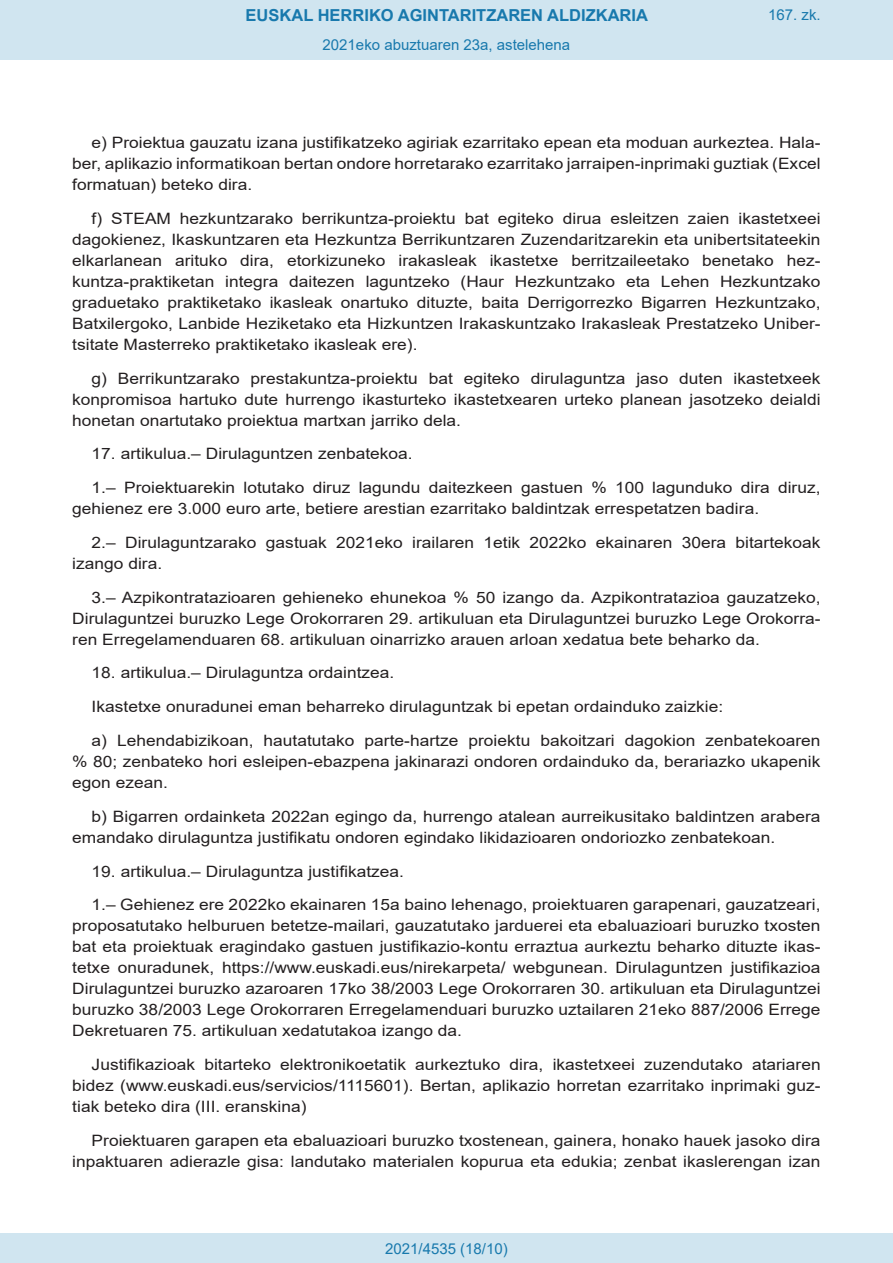
<style>
.page{position:relative;width:893px;height:1263px;background:#fff}
.page>*{position:absolute;margin:0;border:0;box-sizing:border-box;transform-origin:0 0}
.t1{font:700 16.5px "Arial";color:#1879ad}
.BOPVDetalle{font:15.6px/21px "Arial";color:#231f20;text-align:justify;scale:1.11 1}
.Paginacion_Centro{font:15px "Arial";color:#1879ad}
</style>
<div class="page">
<div style="left:0;top:0;width:893px;height:60px;background:#d0e5f0"></div>
<div style="left:0;top:1233px;width:893px;height:30px;background:#d0e5f0"></div>
<p class="t1" style="left:246px;top:3px;width:404px">EUSKAL HERRIKO AGINTARITZAREN ALDIZKARIA</p>
<p class="Paginacion_Centro" style="left:323px;top:35px;width:249px">2021eko abuztuaren 23a, astelehena</p>
<p class="Paginacion_Centro" style="left:768px;top:5px;width:54px">167. zk.</p>
<p class="BOPVDetalle" style="left:72px;top:132px;width:676px;text-indent:19px">e) Proiektua gauzatu izana justifikatzeko agiriak ezarritako epean eta moduan aurkeztea. Hala&shy;ber, aplikazio informatikoan bertan ondore horretarako ezarritako jarraipen-inprimaki guztiak (Excel formatuan) beteko dira.</p>
<p class="BOPVDetalle" style="left:72px;top:208px;width:676px;text-indent:19px">f) STEAM hezkuntzarako berrikuntza-proiektu bat egiteko dirua esleitzen zaien ikastetxeei dagokienez, Ikaskuntzaren eta Hezkuntza Berrikuntzaren Zuzendaritzarekin eta unibertsitateekin elkarlanean arituko dira, etorkizuneko irakasleak ikastetxe berritzaileetako benetako hez&shy;kuntza-praktiketan integra daitezen laguntzeko (Haur Hezkuntzako eta Lehen Hezkuntzako graduetako praktiketako ikasleak onartuko dituzte, baita Derrigorrezko Bigarren Hezkuntzako, Batxilergoko, Lanbide Heziketako eta Hizkuntzen Irakaskuntzako Irakasleak Prestatzeko Uniber&shy;tsitate Masterreko praktiketako ikasleak ere).</p>
<p class="BOPVDetalle" style="left:72px;top:368px;width:676px;text-indent:19px">g) Berrikuntzarako prestakuntza-proiektu bat egiteko dirulaguntza jaso duten ikastetxeek konpromisoa hartuko dute hurrengo ikasturteko ikastetxearen urteko planean jasotzeko deialdi honetan onartutako proiektua martxan jarriko dela.</p>
<p class="BOPVDetalle" style="left:92px;top:443px;width:291px">17. artikulua.– Dirulaguntzen zenbatekoa.</p>
<p class="BOPVDetalle" style="left:72px;top:477px;width:676px;text-indent:19px">1.– Proiektuarekin lotutako diruz lagundu daitezkeen gastuen % 100 lagunduko dira diruz, gehienez ere 3.000 euro arte, betiere arestian ezarritako baldintzak errespetatzen badira.</p>
<p class="BOPVDetalle" style="left:72px;top:532px;width:676px;text-indent:19px">2.– Dirulaguntzarako gastuak 2021eko irailaren 1etik 2022ko ekainaren 30era bitartekoak izango dira.</p>
<p class="BOPVDetalle" style="left:72px;top:587px;width:676px;text-indent:19px">3.– Azpikontratazioaren gehieneko ehunekoa % 50 izango da. Azpikontratazioa gauzatzeko, Dirulaguntzei buruzko Lege Orokorraren 29. artikuluan eta Dirulaguntzei buruzko Lege Orokorra&shy;ren Erregelamenduaren 68. artikuluan oinarrizko arauen arloan xedatua bete beharko da.</p>
<p class="BOPVDetalle" style="left:92px;top:662px;width:274px">18. artikulua.– Dirulaguntza ordaintzea.</p>
<p class="BOPVDetalle" style="left:92px;top:696px;width:570px">Ikastetxe onuradunei eman beharreko dirulaguntzak bi epetan ordainduko zaizkie:</p>
<p class="BOPVDetalle" style="left:72px;top:730px;width:676px;text-indent:19px">a) Lehendabizikoan, hautatutako parte-hartze proiektu bakoitzari dagokion zenbatekoaren % 80; zenbateko hori esleipen-ebazpena jakinarazi ondoren ordainduko da, berariazko ukapenik egon ezean.</p>
<p class="BOPVDetalle" style="left:72px;top:806px;width:675px;text-indent:19px">b) Bigarren ordainketa 2022an egingo da, hurrengo atalean aurreikusitako baldintzen arabera emandako dirulaguntza justifikatu ondoren egindako likidazioaren ondoriozko zenbatekoan.</p>
<p class="BOPVDetalle" style="left:92px;top:860px;width:283px">19. artikulua.– Dirulaguntza justifikatzea.</p>
<p class="BOPVDetalle" style="left:72px;top:894px;width:676px;text-indent:19px">1.– Gehienez ere 2022ko ekainaren 15a baino lehenago, proiektuaren garapenari, gauzatzeari, proposatutako helburuen betetze-mailari, gauzatutako jarduerei eta ebaluazioari buruzko txosten bat eta proiektuak eragindako gastuen justifikazio-kontu erraztua aurkeztu beharko dituzte ikas&shy;tetxe onuradunek, https://www.euskadi.eus/nirekarpeta/ webgunean. Dirulaguntzen justifikazioa Dirulaguntzei buruzko azaroaren 17ko 38/2003 Lege Orokorraren 30. artikuluan eta Dirulaguntzei buruzko 38/2003 Lege Orokorraren Erregelamenduari buruzko uztailaren 21eko 887/2006 Errege Dekretuaren 75. artikuluan xedatutakoa izango da.</p>
<p class="BOPVDetalle" style="left:72px;top:1054px;width:676px;text-indent:19px">Justifikazioak bitarteko elektronikoetatik aurkeztuko dira, ikastetxeei zuzendutako atariaren bidez (www.euskadi.eus/servicios/1115601). Bertan, aplikazio horretan ezarritako inprimaki guz&shy;tiak beteko dira (III. eranskina)</p>
<p class="BOPVDetalle" style="left:72px;top:1130px;width:676px;text-align:right">Proiektuaren garapen eta ebaluazioari buruzko txostenean, gainera, honako hauek jasoko dira inpaktuaren adierazle gisa: landutako materialen kopurua eta edukia; zenbat ikaslerengan izan</p>
<p class="Paginacion_Centro" style="left:385px;top:1238px;width:124px">2021/4535 (18/10)</p>
</div>
